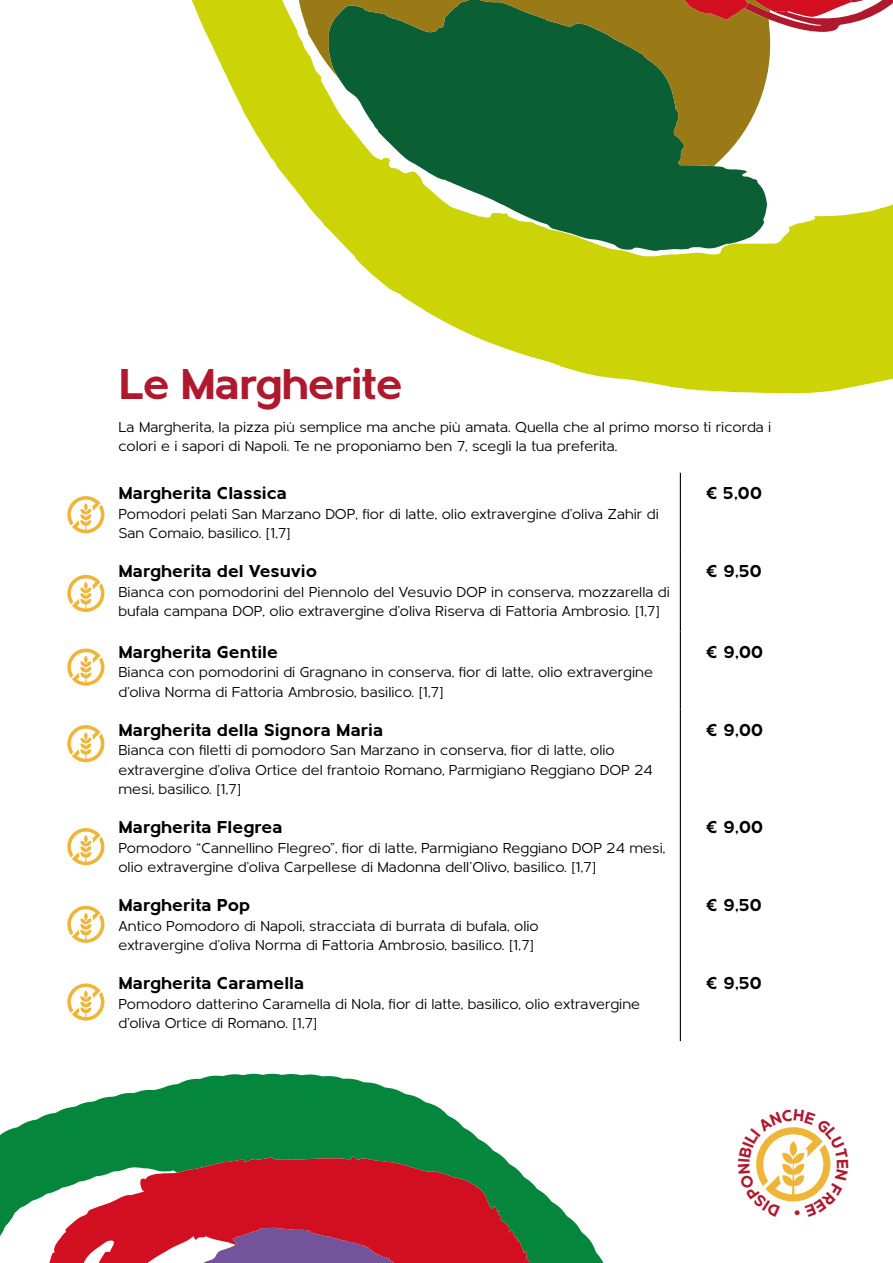
<style>
.page{position:relative;width:893px;height:1263px;background:#fff}
.page>*{position:absolute;margin:0;border:0;box-sizing:border-box;transform-origin:0 0}
.t1{font:700 45px "Metrisch";letter-spacing:-.03em;color:#b0182e}
.t2{font:700 18px "Metrisch";color:#000}
.t3{font:15px/19.5px "Metrisch";color:#000}
</style>
<div class="page">
<svg style="left:67px;top:496px;width:37px;height:37px"></svg>
<svg style="left:67px;top:575px;width:37px;height:37px"></svg>
<svg style="left:67px;top:649px;width:37px;height:37px"></svg>
<svg style="left:67px;top:725px;width:37px;height:37px"></svg>
<svg style="left:67px;top:828px;width:37px;height:37px"></svg>
<svg style="left:67px;top:906px;width:37px;height:37px"></svg>
<svg style="left:191px;top:0;width:702px;height:394px"></svg>
<hr style="left:680px;top:473px;width:1px;height:78px;background:#000">
<hr style="left:680px;top:551px;width:1px;height:80px;background:#000">
<hr style="left:680px;top:631px;width:1px;height:78px;background:#000">
<hr style="left:680px;top:709px;width:1px;height:98px;background:#000">
<hr style="left:680px;top:807px;width:1px;height:78px;background:#000">
<hr style="left:680px;top:885px;width:1px;height:78px;background:#000">
<hr style="left:680px;top:963px;width:1px;height:78px;background:#000">
<svg style="left:67px;top:983px;width:37px;height:37px"></svg>
<svg style="left:0;top:1073px;width:604px;height:190px;fill:#04863d"></svg>
<svg style="left:43px;top:1150px;width:547px;height:113px;background:#a25452"></svg>
<svg style="left:756px;top:1127px;width:75px;height:75px"></svg>
<h1 class="t1" style="left:118px;top:359px;width:286px">Le Margherite</h1>
<p class="t3" style="left:118px;top:417px;width:654px">La Margherita, la pizza più semplice ma anche più amata. Quella che al primo morso ti ricorda i colori e i sapori di Napoli. Te ne proponiamo ben 7, scegli la tua preferita.</p>
<p class="t2" style="left:118px;top:483px;width:170px">Margherita Classica</p>
<p class="t3" style="left:118px;top:504px;width:542px">Pomodori pelati San Marzano DOP, fior di latte, olio extravergine d’oliva Zahir di<br>San Comaio, basilico. [1,7]</p>
<p class="t2" style="left:118px;top:561px;width:200px">Margherita del Vesuvio</p>
<p class="t3" style="left:118px;top:582px;width:553px">Bianca con pomodorini del Piennolo del Vesuvio DOP in conserva, mozzarella di bufala campana DOP, olio extravergine d’oliva Riserva di Fattoria Ambrosio. [1,7]</p>
<p class="t2" style="left:118px;top:641px;width:161px">Margherita Gentile</p>
<p class="t3" style="left:118px;top:663px;width:536px">Bianca con pomodorini di Gragnano in conserva, fior di latte, olio extravergine d’oliva Norma di Fattoria Ambrosio, basilico. [1,7]</p>
<p class="t2" style="left:118px;top:719px;width:266px">Margherita della Signora Maria</p>
<p class="t3" style="left:118px;top:741px;width:536px">Bianca con filetti di pomodoro San Marzano in conserva, fior di latte, olio extravergine d’oliva Ortice del frantoio Romano, Parmigiano Reggiano DOP 24 mesi, basilico. [1,7]</p>
<p class="t2" style="left:118px;top:817px;width:166px">Margherita Flegrea</p>
<p class="t3" style="left:118px;top:838px;width:548px">Pomodoro “Cannellino Flegreo”, fior di latte, Parmigiano Reggiano DOP 24 mesi, olio extravergine d’oliva Carpellese di Madonna dell’Olivo, basilico. [1,7]</p>
<p class="t2" style="left:118px;top:895px;width:133px">Margherita Pop</p>
<p class="t3" style="left:118px;top:916px;width:422px">Antico Pomodoro di Napoli, stracciata di burrata di bufala, olio extravergine d’oliva Norma di Fattoria Ambrosio, basilico. [1,7]</p>
<p class="t2" style="left:118px;top:973px;width:187px">Margherita Caramella</p>
<p class="t3" style="left:118px;top:994px;width:523px">Pomodoro datterino Caramella di Nola, fior di latte, basilico, olio extravergine d’oliva Ortice di Romano. [1,7]</p>
<p class="t2" style="left:706px;top:483px;width:58px">€ 5,00</p>
<p class="t2" style="left:706px;top:561px;width:58px">€ 9,50</p>
<p class="t2" style="left:706px;top:641px;width:59px">€ 9,00</p>
<p class="t2" style="left:706px;top:719px;width:59px">€ 9,00</p>
<p class="t2" style="left:706px;top:817px;width:59px">€ 9,00</p>
<p class="t2" style="left:706px;top:895px;width:58px">€ 9,50</p>
<p class="t2" style="left:706px;top:973px;width:58px">€ 9,50</p>
</div>
